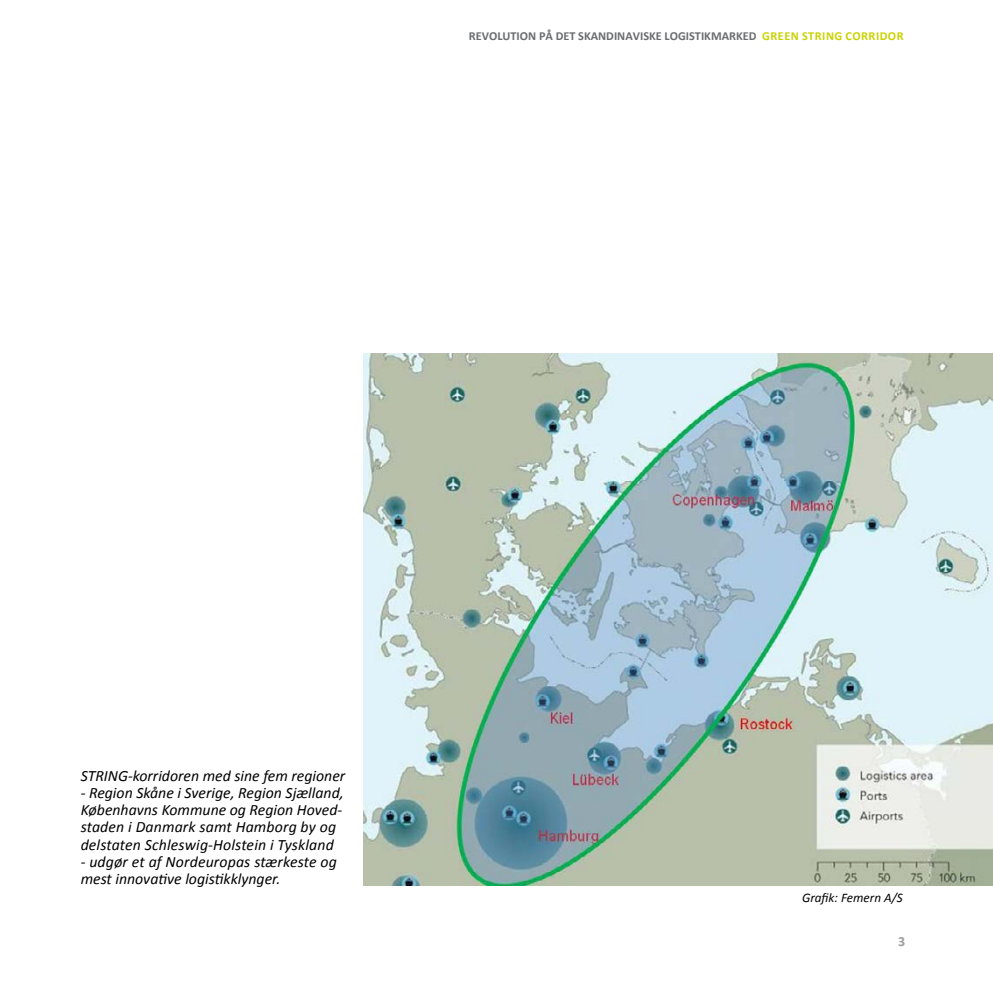
<style>
.page{position:relative;width:993px;height:993px;background:#fff}
.page>*{position:absolute;margin:0;border:0;box-sizing:border-box;transform-origin:0 0}
.t1{font:italic 15.75px/17px "Calibri";color:#000}
.t2{font:700 14px "Calibri";color:#9c9e9f}
.t3{font:italic 13.12px "Calibri";color:#000}
.t4{font:700 12.25px "Calibri";color:#6b6c6e}
.s1{color:#c9d200}
</style>
<div class="page">
<img style="left:363px;top:353px;width:629px;height:531px">
<p class="t4" style="left:469px;top:28px;width:436px">REVOLUTION PÅ DET SKANDINAVISKE LOGISTIKMARKED <span class="s1">GREEN STRING CORRIDOR</span></p>
<p class="t1" style="left:81px;top:766px;width:266px">STRING-korridoren med sine fem regioner</p>
<p class="t1" style="left:81px;top:783px;width:264px">- Region Skåne i Sverige, Region Sjælland, Københavns Kommune og Region Hoved&shy;staden i Danmark samt Hamborg by og delstaten Schleswig-Holstein i Tyskland</p>
<p class="t1" style="left:81px;top:851px;width:257px">- udgør et af Nordeuropas stærkeste og mest innovative logistikklynger.</p>
<p class="t3" style="left:801px;top:888px;width:102px">Grafik: Femern A/S</p>
<p class="t2" style="left:897px;top:932px;width:9px">3</p>
</div>
